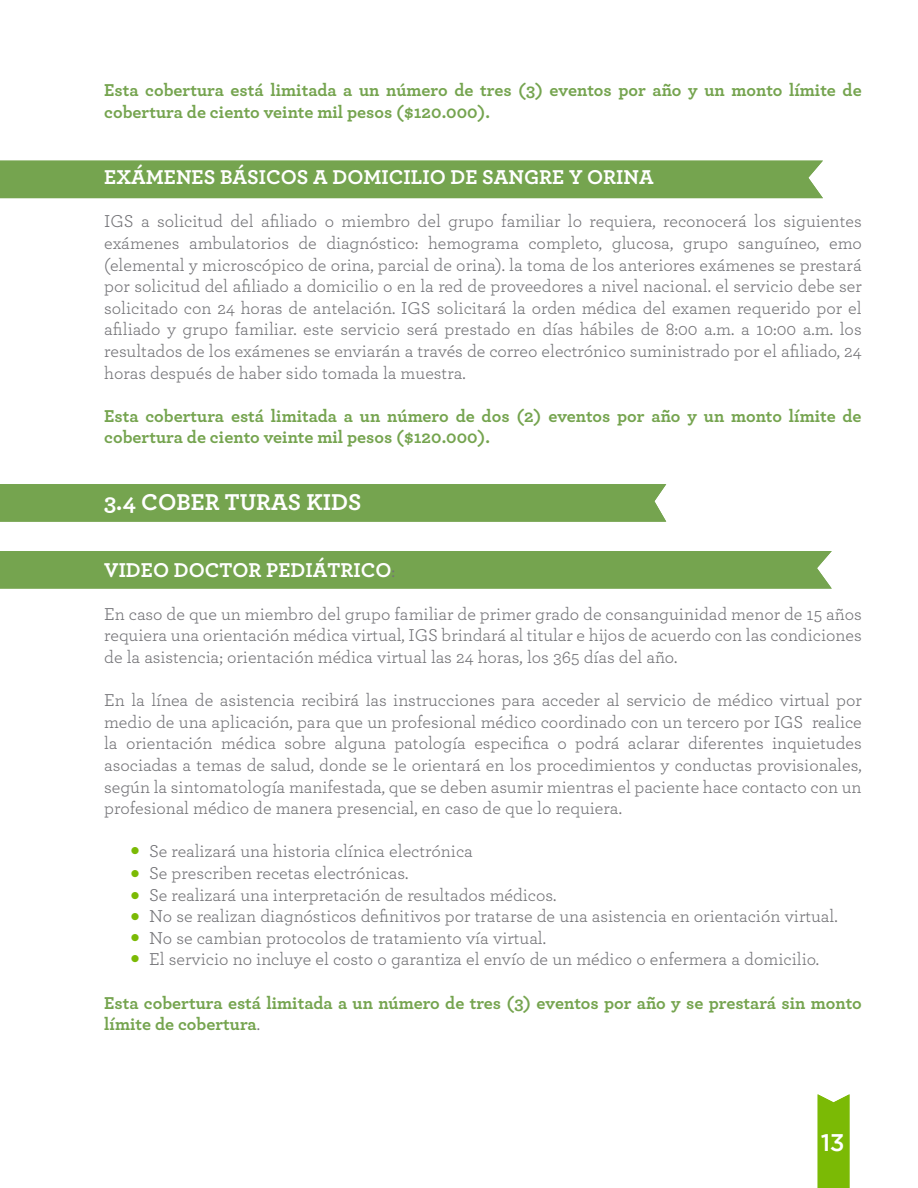
<style>
.page{position:relative;width:918px;height:1188px;background:#fff}
.page>*{position:absolute;margin:0;border:0;box-sizing:border-box;transform-origin:0 0}
.t1{font:700 24px "Archer";color:#fff}
.t2{font:500 24px "Gotham";color:#fff}
.t3{font:700 21px "Archer";color:#fff}
.t4{font:18px/21.6px "Archer";color:#727276;text-align:justify}
.t5{font:700 18px/21.6px "Archer";color:#75a44f}
.s1{font-weight:400;font-size:18px;color:#727276}
.s2{font-weight:400;color:#727276}
</style>
<div class="page">
<div style="left:0;top:161px;width:823px;height:37px;background:#75a44f"></div>
<div style="left:818px;top:1094px;width:31px;height:94px;background:#7bba05"></div>
<div style="left:0;top:484px;width:666px;height:38px;background:#75a44f"></div>
<div style="left:0;top:551px;width:832px;height:38px;background:#75a44f"></div>
<p class="t5" style="left:104px;top:78px;width:759px">Esta cobertura está limitada a un número de tres (3) eventos por año y un monto límite de cobertura de ciento veinte mil pesos ($120.000).</p>
<p class="t3" style="left:104px;top:161px;width:551px">EXÁMENES BÁSICOS A DOMICILIO DE SANGRE Y ORINA</p>
<p class="t4" style="left:104px;top:210px;width:759px">IGS a solicitud del afiliado o miembro del grupo familiar lo requiera, reconocerá los siguientes exámenes ambulatorios de diagnóstico: hemograma completo, glucosa, grupo sanguíneo, emo (elemental y microscópico de orina, parcial de orina). la toma de los anteriores exámenes se prestará por solicitud del afiliado a domicilio o en la red de proveedores a nivel nacional. el servicio debe ser solicitado con 24 horas de antelación. IGS solicitará la orden médica del examen requerido por el afiliado y grupo familiar. este servicio será prestado en días hábiles de 8:00 a.m. a 10:00 a.m. los resultados de los exámenes se enviarán a través de correo electrónico suministrado por el afiliado, 24 horas después de haber sido tomada la muestra.</p>
<p class="t5" style="left:104px;top:404px;width:759px">Esta cobertura está limitada a un número de dos (2) eventos por año y un monto límite de cobertura de ciento veinte mil pesos ($120.000).</p>
<h1 class="t1" style="left:104px;top:483px;width:259px">3.4 COBER TURAS KIDS</h1>
<p class="t3" style="left:104px;top:553px;width:292px">VIDEO DOCTOR PEDIÁTRICO<span class="s1">:</span></p>
<p class="t4" style="left:104px;top:602px;width:759px">En caso de que un miembro del grupo familiar de primer grado de consanguinidad menor de 15 años requiera una orientación médica virtual, IGS brindará al titular e hijos de acuerdo con las condiciones de la asistencia; orientación médica virtual las 24 horas, los 365 días del año.</p>
<p class="t4" style="left:104px;top:689px;width:759px">En la línea de asistencia recibirá las instrucciones para acceder al servicio de médico virtual por medio de una aplicación, para que un profesional médico coordinado con un tercero por IGS realice la orientación médica sobre alguna patología especifica o podrá aclarar diferentes inquietudes asociadas a temas de salud, donde se le orientará en los procedimientos y conductas provisionales, según la sintomatología manifestada, que se deben asumir mientras el paciente hace contacto con un profesional médico de manera presencial, en caso de que lo requiera.</p>
<p class="t4" style="left:149px;top:840px;width:690px;text-align:left">Se realizará una historia clínica electrónica<br>Se prescriben recetas electrónicas.<br>Se realizará una interpretación de resultados médicos.<br>No se realizan diagnósticos definitivos por tratarse de una asistencia en orientación virtual.<br>No se cambian protocolos de tratamiento vía virtual.<br>El servicio no incluye el costo o garantiza el envío de un médico o enfermera a domicilio.</p>
<p class="t5" style="left:104px;top:991px;width:759px">Esta cobertura está limitada a un número de tres (3) eventos por año y se prestará sin monto límite de cobertura<span class="s2">.</span></p>
<h1 class="t2" style="left:821px;top:1129px;width:25px">13</h1>
</div>
